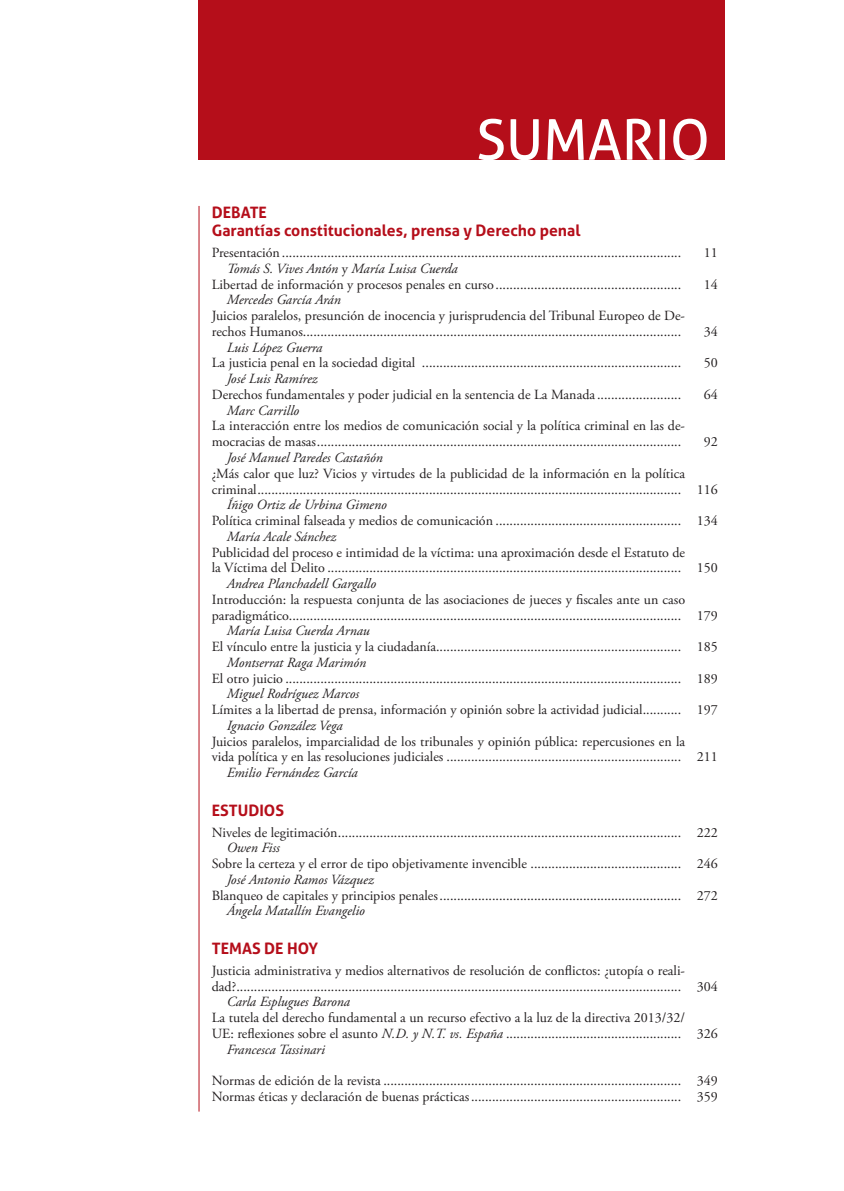
<style>
.page{position:relative;width:844px;height:1191px;background:#fff}
.page>*{position:absolute;margin:0;border:0;box-sizing:border-box;transform-origin:0 0}
.Indice_Titular{font:56px "Aller";color:#fff}
.Indice_Titulares{font:700 15.75px "Aller";color:#b50e1a}
.Indice_Títulos{font:14px/15.8px "Adobe Garamond Pro";color:#231f20}
.Indice_Nombres{font:italic 14px "Adobe Garamond Pro";color:#231f20}
.s1{font-style:normal}
.s2{font-style:italic}
</style>
<div class="page">
<hr style="left:198px;top:206px;width:1px;height:905px;background:#b50e1a">
<div style="left:198px;top:0;width:526px;height:160px;background:#b50e1a"></div>
<p class="Indice_Titular" style="left:476px;top:106px;width:235px">SUMARIO</p>
<p class="Indice_Titulares" style="left:212px;top:202px;width:57px">DEBATE</p>
<p class="Indice_Titulares" style="left:212px;top:221px;width:370px">Garantías constitucionales, prensa y Derecho penal</p>
<p class="Indice_Títulos" style="left:212px;top:245px;width:470px">Presentación ..................................................................................................................</p>
<p class="Indice_Títulos" style="left:703px;top:245px;width:15px">11</p>
<p class="Indice_Nombres" style="left:227px;top:260px;width:232px">Tomás S. Vives Antón <span class="s1">y</span> María Luisa Cuerda</p>
<p class="Indice_Títulos" style="left:212px;top:277px;width:470px">Libertad de información y procesos penales en curso .....................................................</p>
<p class="Indice_Títulos" style="left:703px;top:277px;width:15px">14</p>
<p class="Indice_Nombres" style="left:227px;top:291px;width:116px">Mercedes García Arán</p>
<p class="Indice_Títulos" style="left:212px;top:308px;width:474px">Juicios paralelos, presunción de inocencia y jurisprudencia del Tribunal Europeo de De&shy;rechos Humanos............................................................................................................</p>
<p class="Indice_Títulos" style="left:703px;top:324px;width:15px">34</p>
<p class="Indice_Nombres" style="left:227px;top:339px;width:97px">Luis López Guerra</p>
<p class="Indice_Títulos" style="left:212px;top:356px;width:470px">La justicia penal en la sociedad digital ..........................................................................</p>
<p class="Indice_Títulos" style="left:703px;top:356px;width:15px">50</p>
<p class="Indice_Nombres" style="left:227px;top:370px;width:92px">José Luis Ramírez</p>
<p class="Indice_Títulos" style="left:212px;top:387px;width:470px">Derechos fundamentales y poder judicial en la sentencia de La Manada ........................</p>
<p class="Indice_Títulos" style="left:703px;top:387px;width:15px">64</p>
<p class="Indice_Nombres" style="left:227px;top:402px;width:74px">Marc Carrillo</p>
<p class="Indice_Títulos" style="left:212px;top:419px;width:474px">La interacción entre los medios de comunicación social y la política criminal en las de&shy;mocracias de masas........................................................................................................</p>
<p class="Indice_Títulos" style="left:703px;top:434px;width:15px">92</p>
<p class="Indice_Nombres" style="left:227px;top:449px;width:157px">José Manuel Paredes Castañón</p>
<p class="Indice_Títulos" style="left:212px;top:466px;width:507px">¿Más calor que luz? Vicios y virtudes de la publicidad de la información en la política criminal......................................................................................................................... 116</p>
<p class="Indice_Nombres" style="left:227px;top:496px;width:162px">Íñigo Ortiz de Urbina Gimeno</p>
<p class="Indice_Títulos" style="left:212px;top:513px;width:507px">Política criminal falseada y medios de comunicación ..................................................... 134</p>
<p class="Indice_Nombres" style="left:227px;top:528px;width:111px">María Acale Sánchez</p>
<p class="Indice_Títulos" style="left:212px;top:545px;width:507px">Publicidad del proceso e intimidad de la víctima: una aproximación desde el Estatuto de<br>la Víctima del Delito ..................................................................................................... 150</p>
<p class="Indice_Nombres" style="left:227px;top:575px;width:151px">Andrea Planchadell Gargallo</p>
<p class="Indice_Títulos" style="left:212px;top:592px;width:507px">Introducción: la respuesta conjunta de las asociaciones de jueces y fiscales ante un caso paradigmático................................................................................................................ 179</p>
<p class="Indice_Nombres" style="left:227px;top:622px;width:145px">María Luisa Cuerda Arnau</p>
<p class="Indice_Títulos" style="left:212px;top:639px;width:507px">El vínculo entre la justicia y la ciudadanía...................................................................... 185</p>
<p class="Indice_Nombres" style="left:227px;top:654px;width:141px">Montserrat Raga Marimón</p>
<p class="Indice_Títulos" style="left:212px;top:671px;width:507px">El otro juicio ................................................................................................................. 189</p>
<p class="Indice_Nombres" style="left:227px;top:685px;width:134px">Miguel Rodríguez Marcos</p>
<p class="Indice_Títulos" style="left:212px;top:702px;width:507px">Límites a la libertad de prensa, información y opinión sobre la actividad judicial........... 197</p>
<p class="Indice_Nombres" style="left:227px;top:717px;width:117px">Ignacio González Vega</p>
<p class="Indice_Títulos" style="left:212px;top:734px;width:507px">Juicios paralelos, imparcialidad de los tribunales y opinión pública: repercusiones en la<br>vida política y en las resoluciones judiciales ................................................................... 211</p>
<p class="Indice_Nombres" style="left:227px;top:764px;width:133px">Emilio Fernández García</p>
<p class="Indice_Titulares" style="left:212px;top:800px;width:74px">ESTUDIOS</p>
<p class="Indice_Títulos" style="left:212px;top:824px;width:507px">Niveles de legitimación.................................................................................................. 222</p>
<p class="Indice_Nombres" style="left:227px;top:839px;width:55px">Owen Fiss</p>
<p class="Indice_Títulos" style="left:212px;top:856px;width:507px">Sobre la certeza y el error de tipo objetivamente invencible ........................................... 246</p>
<p class="Indice_Nombres" style="left:227px;top:871px;width:148px">José Antonio Ramos Vázquez</p>
<p class="Indice_Títulos" style="left:212px;top:887px;width:507px">Blanqueo de capitales y principios penales..................................................................... 272</p>
<p class="Indice_Nombres" style="left:227px;top:902px;width:140px">Ángela Matallín Evangelio</p>
<p class="Indice_Titulares" style="left:212px;top:938px;width:108px">TEMAS DE HOY</p>
<p class="Indice_Títulos" style="left:212px;top:963px;width:507px">Justicia administrativa y medios alternativos de resolución de conflictos: ¿utopía o reali&shy;dad?............................................................................................................................... 304</p>
<p class="Indice_Nombres" style="left:227px;top:993px;width:125px">Carla Esplugues Barona</p>
<p class="Indice_Títulos" style="left:212px;top:1010px;width:507px">La tutela del derecho fundamental a un recurso efectivo a la luz de la directiva 2013/32/<br>UE: reflexiones sobre el asunto <span class="s2">N.D. y N.T. vs. España</span> .................................................. 326</p>
<p class="Indice_Nombres" style="left:227px;top:1040px;width:100px">Francesca Tassinari</p>
<p class="Indice_Títulos" style="left:212px;top:1073px;width:507px">Normas de edición de la revista ..................................................................................... 349</p>
<p class="Indice_Títulos" style="left:212px;top:1089px;width:507px">Normas éticas y declaración de buenas prácticas............................................................ 359</p>
</div>
